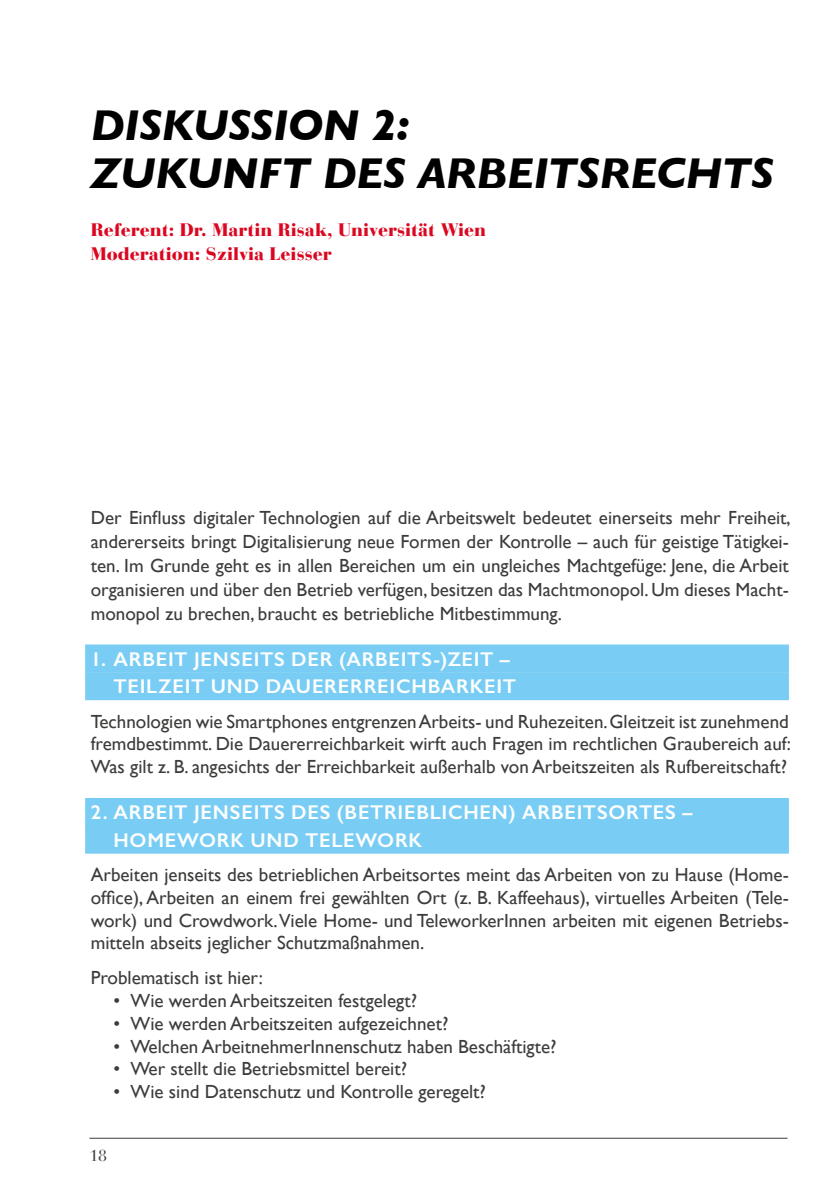
<style>
.page{position:relative;width:840px;height:1191px;background:#fff}
.page>*{position:absolute;margin:0;border:0;box-sizing:border-box;transform-origin:0 0}
.t1{font:italic 700 44px/48px "Gill Sans";letter-spacing:-.01em;color:#000}
.t2{font:600 20px/27.6px "Gill Sans";letter-spacing:.04em;color:#fff}
.t3{font:19px/22.8px "Gill Sans";color:#3c3c3b;text-align:justify}
.t4{font:900 18px/24px "Bauer Bodoni Std";color:#db0720}
.t5{font:16px "Bauer Bodoni Std";color:#3c3c3b}
</style>
<div class="page">
<hr style="left:89px;top:1137px;width:698px;height:1px;background:#3c3c3b">
<div style="left:85px;top:644px;width:703px;height:28px;background:#79cdf4"></div>
<div style="left:85px;top:672px;width:703px;height:28px;background:#79cdf4"></div>
<div style="left:85px;top:798px;width:703px;height:28px;background:#79cdf4"></div>
<div style="left:85px;top:825px;width:703px;height:28px;background:#79cdf4"></div>
<h1 class="t1" style="left:91px;top:100px;width:683px">DISKUSSION 2:<br>ZUKUNFT DES ARBEITSRECHTS</h1>
<p class="t4" style="left:91px;top:217px;width:396px">Referent: Dr. Martin Risak, Universität Wien<br>Moderation: Szilvia Leisser</p>
<p class="t3" style="left:91px;top:505px;width:701px;line-height:24px">Der Einfluss digitaler Technologien auf die Arbeitswelt bedeutet einerseits mehr Freiheit, andererseits bringt Digitalisierung neue Formen der Kontrolle – auch für geistige Tätigkei&shy;ten. Im Grunde geht es in allen Bereichen um ein ungleiches Machtgefüge: Jene, die Arbeit organisieren und über den Betrieb verfügen, besitzen das Machtmonopol. Um dieses Macht&shy;monopol zu brechen, braucht es betriebliche Mitbestimmung.</p>
<p class="t2" style="left:113px;top:645px;width:404px;text-indent:-23px">1. ARBEIT JENSEITS DER (ARBEITS-)ZEIT –<br>TEILZEIT UND DAUERERREICHBARKEIT</p>
<p class="t3" style="left:91px;top:709px;width:701px">Technologien wie Smartphones entgrenzen Arbeits- und Ruhezeiten. Gleitzeit ist zunehmend fremdbestimmt. Die Dauererreichbarkeit wirft auch Fragen im rechtlichen Graubereich auf:<br>Was gilt z. B. angesichts der Erreichbarkeit außerhalb von Arbeitszeiten als Rufbereitschaft?</p>
<p class="t2" style="left:113px;top:798px;width:580px;text-indent:-23px">2. ARBEIT JENSEITS DES (BETRIEBLICHEN) ARBEITSORTES –<br>HOMEWORK UND TELEWORK</p>
<p class="t3" style="left:91px;top:863px;width:699px">Arbeiten jenseits des betrieblichen Arbeitsortes meint das Arbeiten von zu Hause (Home&shy;office), Arbeiten an einem frei gewählten Ort (z. B. Kaffeehaus), virtuelles Arbeiten (Tele&shy;work) und Crowdwork. Viele Home- und TeleworkerInnen arbeiten mit eigenen Betriebs&shy;mitteln abseits jeglicher Schutzmaßnahmen.</p>
<p class="t3" style="left:91px;top:966px;width:173px">Problematisch ist hier:</p>
<p class="t3" style="left:113px;top:989px;width:305px">• Wie werden Arbeitszeiten festgelegt?</p>
<p class="t3" style="left:113px;top:1011px;width:336px">• Wie werden Arbeitszeiten aufgezeichnet?</p>
<p class="t3" style="left:113px;top:1034px;width:444px">• Welchen ArbeitnehmerInnenschutz haben Beschäftigte?</p>
<p class="t3" style="left:113px;top:1057px;width:295px">• Wer stellt die Betriebsmittel bereit?</p>
<p class="t3" style="left:113px;top:1080px;width:374px">• Wie sind Datenschutz und Kontrolle geregelt?</p>
<p class="t5" style="left:89px;top:1146px;width:19px">18</p>
</div>
